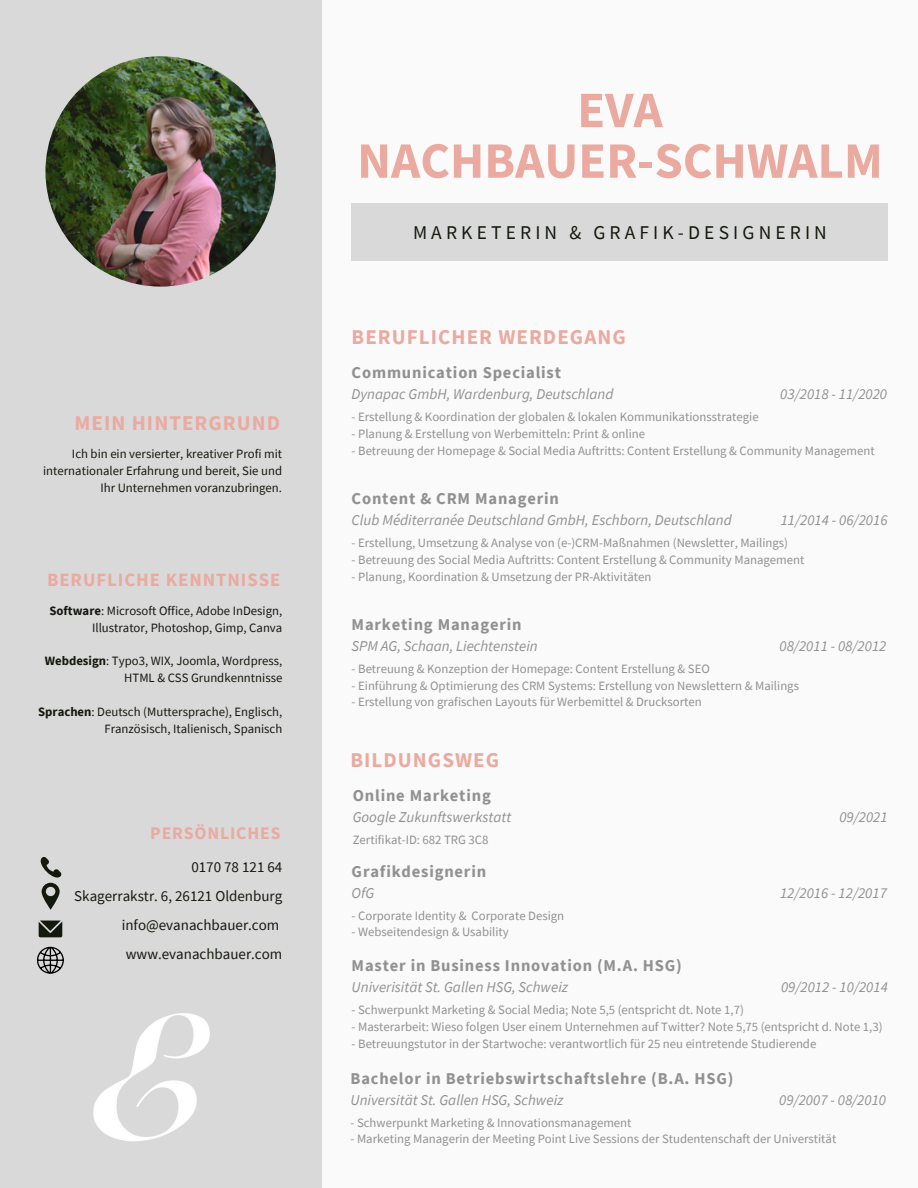
<style>
.page{position:relative;width:918px;height:1188px;background:#fafafa}
.page>*{position:absolute;margin:0;border:0;box-sizing:border-box;transform-origin:0 0}
.t1{font:700 51px "Source Sans Pro";color:#eaaaa0}
.t2{font:700 21px "Source Sans Pro";letter-spacing:.05em;color:#eaaaa0}
.t3{font:19.5px "Source Sans Pro";letter-spacing:.21em;color:#14190e}
.t4{font:700 18.75px "Source Sans Pro";letter-spacing:.05em;color:#eaaaa0}
.t5{font:700 17.55px "Source Sans Pro";letter-spacing:.05em;color:#eaaaa0}
.t6{font:700 16.5px "Source Sans Pro";letter-spacing:.05em;color:#919191}
.t7{font:italic 15px "Source Sans Pro";color:#919191}
.t8{font:15px "Source Sans Pro";color:#14190e}
.t9{font:12.75px "Source Sans Pro";color:#919191}
.t10{font:12.75px/16.8px "Source Sans Pro";color:#14190e;text-align:right}
.s1{font-weight:700}
</style>
<div class="page">
<div style="left:352px;top:203px;width:536px;height:58px;background:#d9d9d9"></div>
<div style="left:0;top:0;width:322px;height:1188px;background:#d9d9d9"></div>
<img style="left:45px;top:56px;width:231px;height:231px;border-radius:50%">
<svg style="left:40px;top:857px;width:22px;height:53px"></svg>
<svg style="left:39px;top:921px;width:23px;height:16px"></svg>
<svg style="left:37px;top:947px;width:27px;height:27px"></svg>
<img style="left:93px;top:1013px;width:117px;height:129px">
<p class="t2" style="left:75px;top:409px;width:207px">MEIN HINTERGRUND</p>
<p class="t10" style="left:43px;top:445px;width:240px">Ich bin ein versierter, kreativer Profi mit internationaler Erfahrung und bereit, Sie und<br>Ihr Unternehmen voranzubringen.</p>
<p class="t4" style="left:47px;top:567px;width:235px">BERUFLICHE KENNTNISSE</p>
<p class="t10" style="left:49px;top:602px;width:235px"><span class="s1">Software</span>: Microsoft Office, Adobe InDesign,<br>Illustrator, Photoshop, Gimp, Canva</p>
<p class="t10" style="left:45px;top:652px;width:239px"><span class="s1">Webdesign</span>: Typo3, WIX, Joomla, Wordpress,<br>HTML &amp; CSS Grundkenntnisse</p>
<p class="t10" style="left:38px;top:703px;width:246px"><span class="s1">Sprachen</span>: Deutsch (Muttersprache), Englisch,<br>Französisch, Italienisch, Spanisch</p>
<p class="t5" style="left:150px;top:822px;width:132px">PERSÖNLICHES</p>
<p class="t8" style="left:191px;top:857px;width:92px">0170 78 121 64</p>
<p class="t8" style="left:74px;top:886px;width:210px">Skagerrakstr. 6, 26121 Oldenburg</p>
<p class="t8" style="left:122px;top:915px;width:159px">info@evanachbauer.com</p>
<p class="t8" style="left:126px;top:945px;width:158px">www.evanachbauer.com</p>
<p class="t1" style="left:577px;top:77px;width:87px">EVA</p>
<p class="t1" style="left:357px;top:128px;width:527px">NACHBAUER-SCHWALM</p>
<p class="t3" style="left:413px;top:219px;width:415px">MARKETERIN &amp; GRAFIK-DESIGNERIN</p>
<p class="t2" style="left:352px;top:323px;width:276px">BERUFLICHER WERDEGANG</p>
<p class="t6" style="left:352px;top:361px;width:211px">Communication Specialist</p>
<p class="t7" style="left:352px;top:384px;width:263px">Dynapac GmbH, Wardenburg, Deutschland</p>
<p class="t7" style="left:780px;top:384px;width:108px">03/2018 - 11/2020</p>
<p class="t9" style="left:352px;top:408px;width:409px">- Erstellung &amp; Koordination der globalen &amp; lokalen Kommunikationsstrategie</p>
<p class="t9" style="left:352px;top:425px;width:295px">- Planung &amp; Erstellung von Werbemitteln: Print &amp; online</p>
<p class="t9" style="left:352px;top:442px;width:525px">- Betreuung der Homepage &amp; Social Media Auftritts: Content Erstellung &amp; Community Management</p>
<p class="t6" style="left:352px;top:488px;width:209px">Content &amp; CRM Managerin</p>
<p class="t7" style="left:352px;top:510px;width:382px">Club Méditerranée Deutschland GmbH, Eschborn, Deutschland</p>
<p class="t7" style="left:781px;top:510px;width:108px">11/2014 - 06/2016</p>
<p class="t9" style="left:352px;top:535px;width:438px">- Erstellung, Umsetzung &amp; Analyse von (e-)CRM-Maßnahmen (Newsletter, Mailings)</p>
<p class="t9" style="left:352px;top:551px;width:454px">- Betreuung des Social Media Auftritts: Content Erstellung &amp; Community Management</p>
<p class="t9" style="left:352px;top:568px;width:301px">- Planung, Koordination &amp; Umsetzung der PR-Aktivitäten</p>
<p class="t6" style="left:352px;top:613px;width:171px">Marketing Managerin</p>
<p class="t7" style="left:352px;top:636px;width:188px">SPM AG, Schaan, Liechtenstein</p>
<p class="t7" style="left:780px;top:636px;width:108px">08/2011 - 08/2012</p>
<p class="t9" style="left:352px;top:660px;width:360px">- Betreuung &amp; Konzeption der Homepage: Content Erstellung &amp; SEO</p>
<p class="t9" style="left:352px;top:677px;width:449px">- Einführung &amp; Optimierung des CRM Systems: Erstellung von Newslettern &amp; Mailings</p>
<p class="t9" style="left:352px;top:694px;width:352px">- Erstellung von grafischen Layouts für Werbemittel &amp; Drucksorten</p>
<p class="t2" style="left:351px;top:746px;width:150px">BILDUNGSWEG</p>
<p class="t6" style="left:353px;top:785px;width:140px">Online Marketing</p>
<p class="t7" style="left:353px;top:807px;width:160px">Google Zukunftswerkstatt</p>
<p class="t7" style="left:839px;top:807px;width:50px">09/2021</p>
<p class="t9" style="left:353px;top:831px;width:137px">Zertifikat-ID: 682 TRG 3C8</p>
<p class="t6" style="left:352px;top:860px;width:136px">Grafikdesignerin</p>
<p class="t7" style="left:352px;top:883px;width:24px">OfG</p>
<p class="t7" style="left:780px;top:883px;width:108px">12/2016 - 12/2017</p>
<p class="t9" style="left:352px;top:907px;width:214px">- Corporate Identity &amp; Corporate Design</p>
<p class="t9" style="left:352px;top:924px;width:159px">- Webseitendesign &amp; Usability</p>
<p class="t6" style="left:352px;top:955px;width:332px">Master in Business Innovation (M.A. HSG)</p>
<p class="t7" style="left:352px;top:977px;width:218px">Univerisität St. Gallen HSG, Schweiz</p>
<p class="t7" style="left:781px;top:977px;width:108px">09/2012 - 10/2014</p>
<p class="t9" style="left:352px;top:1002px;width:394px">- Schwerpunkt Marketing &amp; Social Media; Note 5,5 (entspricht dt. Note 1,7)</p>
<p class="t9" style="left:352px;top:1019px;width:532px">- Masterarbeit: Wieso folgen User einem Unternehmen auf Twitter? Note 5,75 (entspricht d. Note 1,3)</p>
<p class="t9" style="left:352px;top:1035px;width:466px">- Betreuungstutor in der Startwoche: verantwortlich für 25 neu eintretende Studierende</p>
<p class="t6" style="left:351px;top:1067px;width:384px">Bachelor in Betriebswirtschaftslehre (B.A. HSG)</p>
<p class="t7" style="left:351px;top:1090px;width:214px">Universität St. Gallen HSG, Schweiz</p>
<p class="t7" style="left:779px;top:1090px;width:108px">09/2007 - 08/2010</p>
<p class="t9" style="left:351px;top:1114px;width:283px">- Schwerpunkt Marketing &amp; Innovationsmanagement</p>
<p class="t9" style="left:351px;top:1131px;width:487px">- Marketing Managerin der Meeting Point Live Sessions der Studentenschaft der Universtität</p>
</div>
